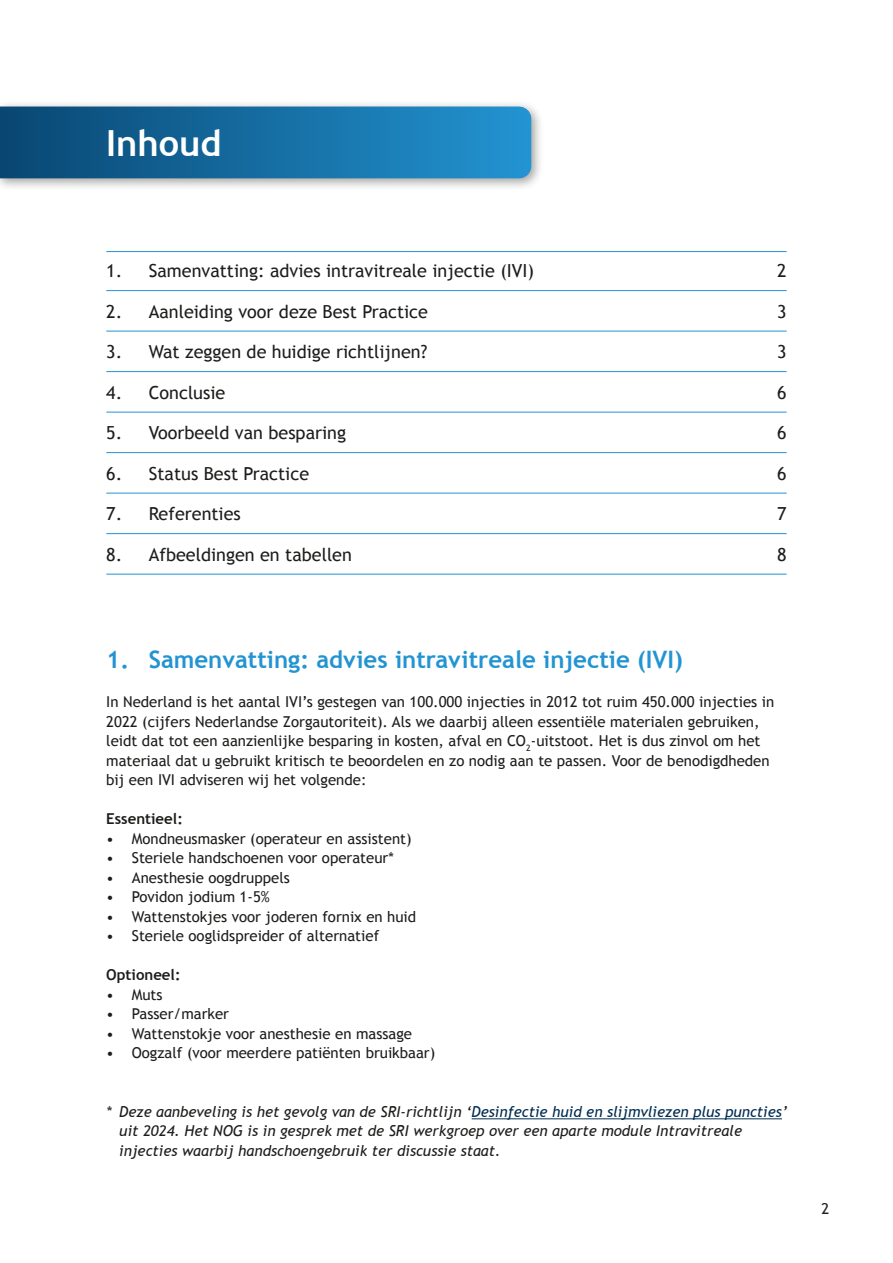
<style>
.page{position:relative;width:893px;height:1263px;background:#fff}
.page>*{position:absolute;margin:0;border:0;box-sizing:border-box;transform-origin:0 0}
.t1{font:700 36px "Trebuchet MS";color:#fff}
.t2{font:700 24px "Trebuchet MS";color:#2394d2}
.t3{font:18px "Trebuchet MS";color:#1d1d1b}
.t4{font:15px/19.5px "Trebuchet MS";color:#1d1d1b}
.t5{font:italic 15px/19.5px "Trebuchet MS";color:#1d1d1b}
.t6{font:700 15px "Trebuchet MS";color:#1d1d1b}
.s1{color:#002c51}
</style>
<div class="page">
<hr style="left:472px;top:1118px;width:310px;height:1px;background:#002c51">
<div style="left:0;top:100px;width:544px;height:91px;background:#1d1d1b;opacity:.4"></div>
<svg style="left:0;top:106px;width:531px;height:73px;background:#186ea1"></svg>
<hr style="left:106px;top:251px;width:681px;height:1px;background:#2394d2">
<hr style="left:106px;top:290px;width:681px;height:1px;background:#2394d2">
<hr style="left:106px;top:331px;width:681px;height:1px;background:#2394d2">
<hr style="left:106px;top:371px;width:681px;height:1px;background:#2394d2">
<hr style="left:106px;top:412px;width:681px;height:1px;background:#2394d2">
<hr style="left:106px;top:452px;width:681px;height:1px;background:#2394d2">
<hr style="left:106px;top:493px;width:681px;height:1px;background:#2394d2">
<hr style="left:106px;top:533px;width:681px;height:1px;background:#2394d2">
<hr style="left:106px;top:574px;width:681px;height:1px;background:#2394d2">
<h1 class="t1" style="left:106px;top:129px;width:117px">Inhoud</h1>
<p class="t3" style="left:106px;top:263px;width:429px">1. Samenvatting: advies intravitreale injectie (IVI)</p>
<p class="t3" style="left:777px;top:263px;width:11px">2</p>
<p class="t3" style="left:106px;top:304px;width:323px">2. Aanleiding voor deze Best Practice</p>
<p class="t3" style="left:777px;top:304px;width:11px">3</p>
<p class="t3" style="left:106px;top:344px;width:322px">3. Wat zeggen de huidige richtlijnen?</p>
<p class="t3" style="left:777px;top:344px;width:11px">3</p>
<p class="t3" style="left:106px;top:385px;width:121px">4. Conclusie</p>
<p class="t3" style="left:777px;top:385px;width:11px">6</p>
<p class="t3" style="left:106px;top:425px;width:241px">5. Voorbeeld van besparing</p>
<p class="t3" style="left:777px;top:425px;width:11px">6</p>
<p class="t3" style="left:106px;top:466px;width:204px">6. Status Best Practice</p>
<p class="t3" style="left:777px;top:466px;width:11px">6</p>
<p class="t3" style="left:106px;top:506px;width:136px">7. Referenties</p>
<p class="t3" style="left:777px;top:506px;width:11px">7</p>
<p class="t3" style="left:106px;top:547px;width:247px">8. Afbeeldingen en tabellen</p>
<p class="t3" style="left:777px;top:547px;width:11px">8</p>
<h2 class="t2" style="left:106px;top:650px;width:578px">1. Samenvatting: advies intravitreale injectie (IVI)</h2>
<p class="t4" style="left:106px;top:693px;width:669px">In Nederland is het aantal IVI’s gestegen van 100.000 injecties in 2012 tot ruim 450.000 injecties in 2022 (cijfers Nederlandse Zorgautoriteit). Als we daarbij alleen essentiële materialen gebruiken, leidt dat tot een aanzienlijke besparing in kosten, afval en CO<sub>2</sub>-uitstoot. Het is dus zinvol om het materiaal dat u gebruikt kritisch te beoordelen en zo nodig aan te passen. Voor de benodigdheden bij een IVI adviseren wij het volgende:</p>
<p class="t6" style="left:106px;top:813px;width:78px">Essentieel:</p>
<p class="t4" style="left:106px;top:830px;width:307px">• Mondneusmasker (operateur en assistent)</p>
<p class="t4" style="left:106px;top:849px;width:289px">• Steriele handschoenen voor operateur*</p>
<p class="t4" style="left:106px;top:869px;width:185px">• Anesthesie oogdruppels</p>
<p class="t4" style="left:106px;top:888px;width:165px">• Povidon jodium 1-5%</p>
<p class="t4" style="left:106px;top:908px;width:311px">• Wattenstokjes voor joderen fornix en huid</p>
<p class="t4" style="left:106px;top:927px;width:274px">• Steriele ooglidspreider of alternatief</p>
<p class="t6" style="left:106px;top:969px;width:76px">Optioneel:</p>
<p class="t4" style="left:106px;top:986px;width:58px">• Muts</p>
<p class="t4" style="left:106px;top:1005px;width:124px">• Passer/marker</p>
<p class="t4" style="left:106px;top:1025px;width:307px">• Wattenstokje voor anesthesie en massage</p>
<p class="t4" style="left:106px;top:1044px;width:330px">• Oogzalf (voor meerdere patiënten bruikbaar)</p>
<p class="t5" style="left:119px;top:1103px;width:670px;text-indent:-13px">* Deze aanbeveling is het gevolg van de SRI-richtlijn ‘<span class="s1">Desinfectie huid en slijmvliezen plus puncties</span>’ uit 2024. Het NOG is in gesprek met de SRI werkgroep over een aparte module Intravitreale injecties waarbij handschoengebruik ter discussie staat.</p>
<p class="t4" style="left:821px;top:1200px;width:9px">2</p>
</div>
